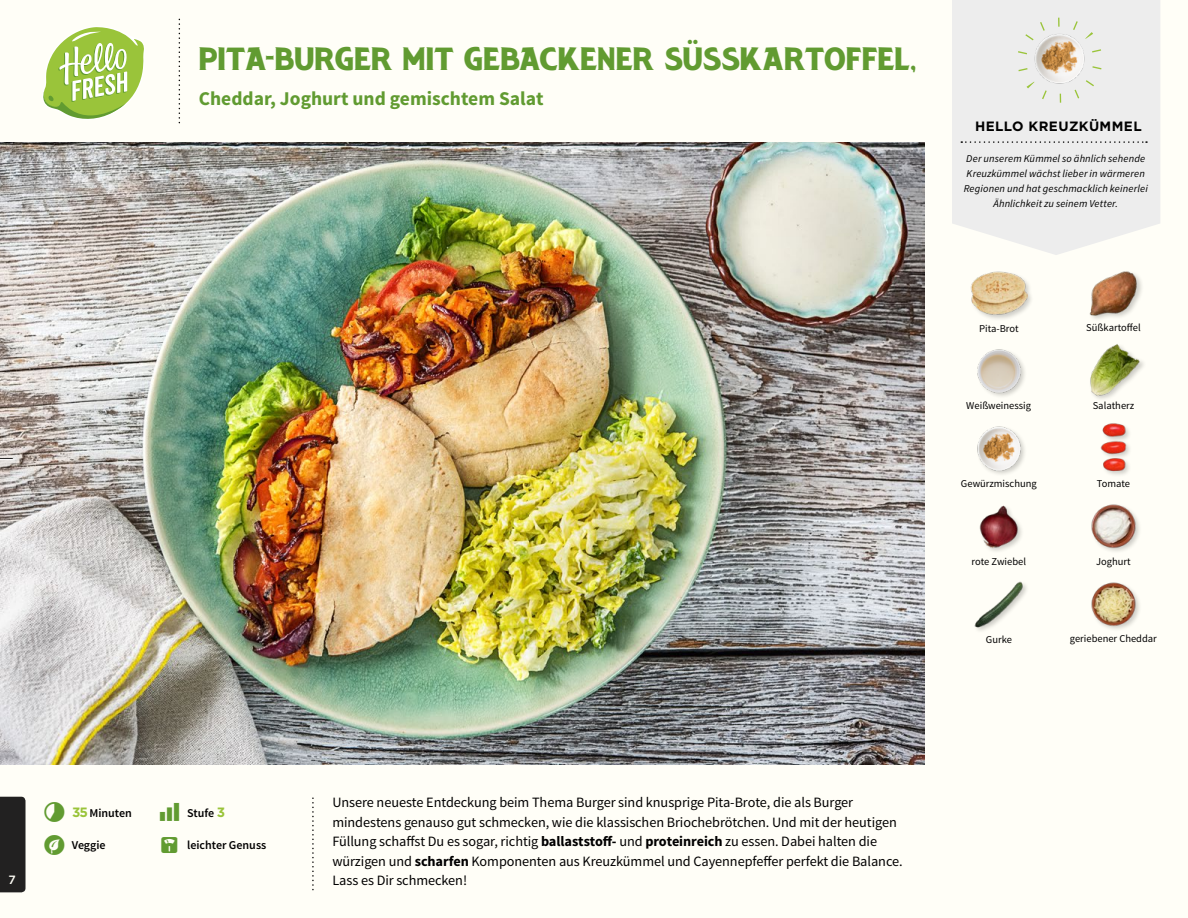
<style>
.page{position:relative;width:1188px;height:918px;background:#fffef7}
.page>*{position:absolute;margin:0;border:0;box-sizing:border-box;transform-origin:0 0}
.t1{font:28.05px "Signwriter Standard";letter-spacing:-.015em;color:#619b31}
.t2{font:700 19.5px "Source Sans Pro";color:#619b31}
.t3{font:14.25px/19.5px "Source Sans Pro";letter-spacing:-.005em;color:#000}
.t4{font:700 13.5px "Gotham";letter-spacing:.03em;color:#000}
.t5{font:600 12px "Source Sans Pro";color:#000}
.t6{font:500 12px "Gotham";color:#fffef7}
.t7{font:italic 10.5px/14.7px "Source Sans Pro";letter-spacing:.015em;color:#000;text-align:center}
.t8{font:10.5px "Source Sans Pro";color:#000}
.s1{font-family:"Gotham";font-weight:700;font-size:13.5px;color:#9ac43a}
.s2{font-weight:700}
</style>
<div class="page">
<img style="left:974px;top:581px;width:53px;height:50px">
<img style="left:1091px;top:582px;width:49px;height:47px">
<img style="left:1091px;top:504px;width:49px;height:48px">
<img style="left:979px;top:505px;width:43px;height:46px">
<img style="left:977px;top:426px;width:48px;height:48px">
<img style="left:1100px;top:423px;width:29px;height:52px">
<img style="left:1090px;top:344px;width:52px;height:55px">
<img style="left:977px;top:349px;width:48px;height:48px">
<img style="left:1089px;top:271px;width:53px;height:48px">
<div style="left:970px;top:271px;width:64px;height:50px;background:#000;opacity:.2"></div>
<img style="left:970px;top:271px;width:57px;height:50px">
<svg style="left:43px;top:27px;width:101px;height:92px"></svg>
<svg style="left:952px;top:0;width:208px;height:255px;background:#eeeeed"></svg>
<svg style="left:961px;top:141px;width:186px;height:2px"></svg>
<img style="left:1027px;top:25px;width:66px;height:66px">
<div style="left:1017px;top:18px;width:85px;height:85px;border:9px dashed #9ac43a;border-radius:50%"></div>
<div style="left:0;top:797px;width:26px;height:95px;background:#222121"></div>
<img style="left:0;top:142px;width:925px;height:623px">
<svg style="left:0;top:458px;width:13px;height:2px"></svg>
<h1 class="t1" style="left:199px;top:38px;width:719px">PITA-BURGER MIT GEBACKENER SÜSSKARTOFFEL,</h1>
<h2 class="t2" style="left:199px;top:86px;width:346px">Cheddar, Joghurt und gemischtem Salat</h2>
<p class="t4" style="left:975px;top:117px;width:168px">HELLO KREUZKÜMMEL</p>
<p class="t7" style="left:964px;top:152px;width:186px">Der unserem Kümmel so ähnlich sehende Kreuzkümmel wächst lieber in wärmeren Regionen und hat geschmacklich keinerlei Ähnlichkeit zu seinem Vetter.</p>
<p class="t8" style="left:979px;top:322px;width:41px">Pita-Brot</p>
<p class="t8" style="left:1086px;top:321px;width:56px">Süßkartoffel</p>
<p class="t8" style="left:966px;top:399px;width:66px">Weißweinessig</p>
<p class="t8" style="left:1093px;top:399px;width:43px">Salatherz</p>
<p class="t8" style="left:961px;top:477px;width:77px">Gewürzmischung</p>
<p class="t8" style="left:1097px;top:477px;width:35px">Tomate</p>
<p class="t8" style="left:972px;top:555px;width:56px">rote Zwiebel</p>
<p class="t8" style="left:1096px;top:555px;width:36px">Joghurt</p>
<p class="t8" style="left:986px;top:633px;width:28px">Gurke</p>
<p class="t8" style="left:1070px;top:632px;width:89px">geriebener Cheddar</p>
<p class="t6" style="left:9px;top:872px;width:9px">7</p>
<p class="t5" style="left:72px;top:805px;width:61px"><span class="s1">35</span> Minuten</p>
<p class="t5" style="left:187px;top:805px;width:40px">Stufe <span class="s1">3</span></p>
<p class="t5" style="left:72px;top:838px;width:35px">Veggie</p>
<p class="t5" style="left:187px;top:838px;width:81px">leichter Genuss</p>
<p class="t3" style="left:332px;top:793px;width:572px">Unsere neueste Entdeckung beim Thema Burger sind knusprige Pita-Brote, die als Burger mindestens genauso gut schmecken, wie die klassischen Briochebrötchen. Und mit der heutigen Füllung schaffst Du es sogar, richtig <span class="s2">ballaststoff-</span> und <span class="s2">proteinreich</span> zu essen. Dabei halten die würzigen und <span class="s2">scharfen</span> Komponenten aus Kreuzkümmel und Cayennepfeffer perfekt die Balance.<br>Lass es Dir schmecken!</p>
</div>
